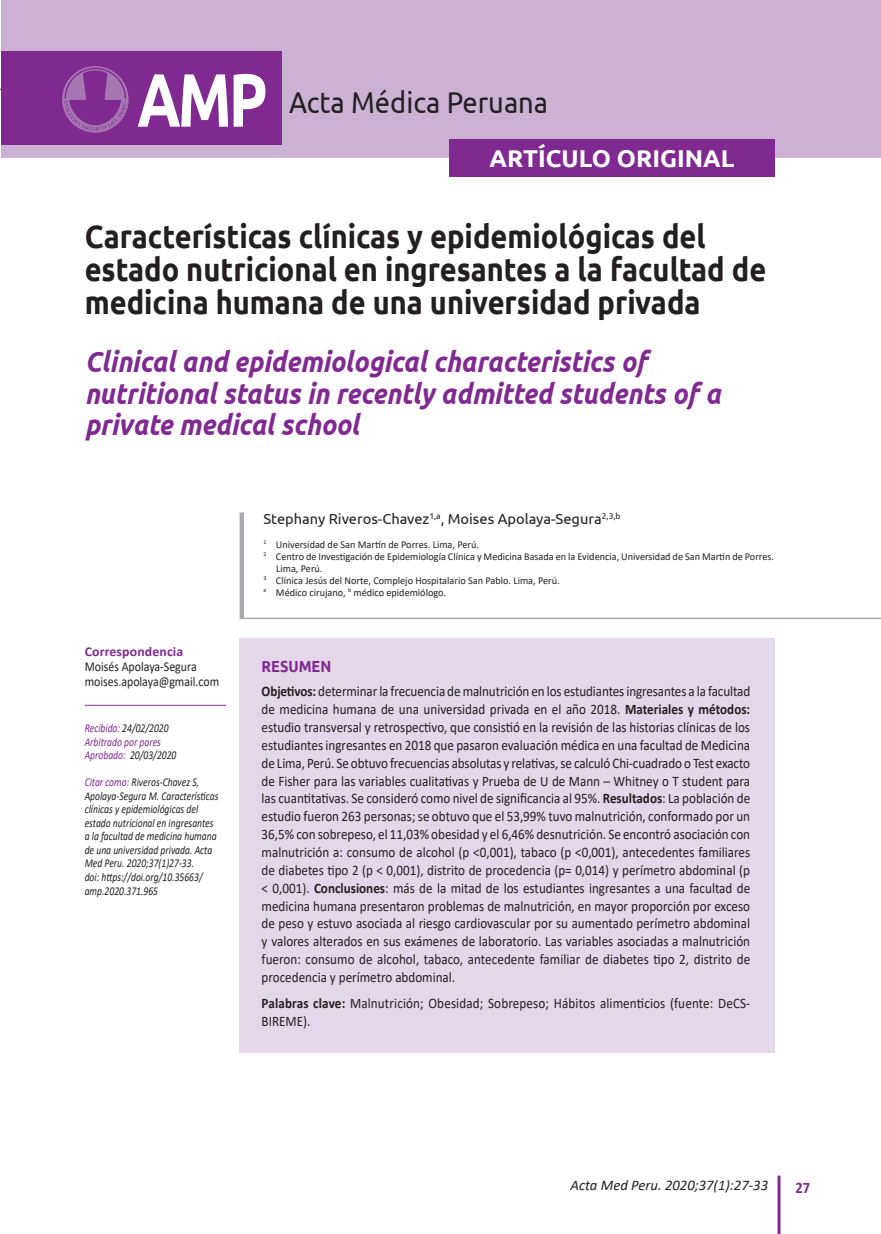
<style>
.page{position:relative;width:881px;height:1234px;background:#fff}
.page>*{position:absolute;margin:0;border:0;box-sizing:border-box;transform-origin:0 0}
.t1{font:700 75.3px "Ubuntu";color:#fff;scale:.8 1}
._01_titulo{font:700 32.25px/33px "Ubuntu";color:#231f20;scale:.9 1}
.t2{font:30.15px "Ubuntu";color:#231f20;scale:.9 1}
._02_titulo_ingles{font:italic 700 29.25px/31.5px "Ubuntu";color:#802990;scale:.9 1}
.t3{font:700 24.3px "Ubuntu";color:#fff}
._05_RESUMEN_ABSTRACT{font:700 16.05px "Ubuntu";color:#802990;scale:.9 1}
.t4{font:700 16.05px "Calibri";color:#802990;scale:.9 1}
.t5{font:italic 14.7px "Calibri";color:#231f20}
._06_TEXTOS{font:14.55px/17.9px "Calibri";letter-spacing:.005em;color:#231f20;text-align:justify;scale:.9 1}
._03_AUTOR{font:14.55px "Ubuntu";color:#231f20}
._06_TEXTOS-2{font:13.5px "Calibri";color:#231f20;scale:.88 1}
._08_SUB2{font:700 13.5px "Calibri";letter-spacing:.01em;color:#802990}
._06_TEXTOS-3{font:italic 12px/13.5px "Calibri";color:#231f20;scale:.8 1}
._06_TEXTOS-4{font:italic 12px "Calibri";color:#802990;scale:.8 1}
._04_PIE{font:10.5px/12px "Calibri";color:#231f20}
.s1{color:#802990}
.s2{font-weight:700}
</style>
<div class="page">
<hr style="left:777px;top:1175px;width:3px;height:58px;background:#802990">
<hr style="left:0;top:89px;width:777px;height:1px;background:#802990">
<div style="left:239px;top:638px;width:535px;height:414px;background:#e3d7e9"></div>
<div style="left:1px;top:0;width:879px;height:158px;background:#cbb2d5"></div>
<div style="left:1px;top:51px;width:281px;height:94px;background:#802990"></div>
<div style="left:239px;top:512px;width:5px;height:106px;background:#a8a9ad"></div>
<hr style="left:239px;top:617px;width:641px;height:2px;background:#a8a9ad">
<div style="left:449px;top:139px;width:325px;height:38px;background:#802990"></div>
<svg style="left:62px;top:66px;width:66px;height:67px"></svg>
<svg style="left:64px;top:68px;width:62px;height:63px"></svg>
<hr style="left:85px;top:704px;width:141px;height:1px;background:#802990">
<p class="t1" style="left:137px;top:50px;width:164px">AMP</p>
<p class="t2" style="left:289px;top:84px;width:289px">Acta Médica Peruana</p>
<p class="t3" style="left:489px;top:142px;width:246px">ARTÍCULO ORIGINAL</p>
<p class="_01_titulo" style="left:85px;top:219px;width:758px">Características clínicas y epidemiológicas del estado nutricional en ingresantes a la facultad de medicina humana de una universidad privada</p>
<p class="_02_titulo_ingles" style="left:85px;top:345px;width:707px">Clinical and epidemiological characteristics of nutritional status in recently admitted students of a private medical school</p>
<p class="_08_SUB2" style="left:85px;top:641px;width:100px">Correspondencia</p>
<p class="_06_TEXTOS-2" style="left:85px;top:656px;width:129px">Moisés Apolaya-Segura</p>
<p class="_06_TEXTOS-2" style="left:85px;top:671px;width:154px">moises.apolaya@gmail.com</p>
<p class="_06_TEXTOS-3" style="left:85px;top:721px;width:106px"><span class="s1">Recibido:</span> 24/02/2020</p>
<p class="_06_TEXTOS-4" style="left:85px;top:733px;width:97px">Arbitrado por pares</p>
<p class="_06_TEXTOS-3" style="left:85px;top:748px;width:116px"><span class="s1">Aprobado:</span> 20/03/2020</p>
<p class="_06_TEXTOS-3" style="left:85px;top:775px;width:169px"><span class="s1">Citar como:</span> Riveros-Chavez S,<br>Apolaya-Segura M. Características clínicas y epidemiológicas del estado nutricional en ingresantes a la facultad de medicina humana de una universidad privada. Acta<br>Med Peru. 2020;37(1)27-33.<br>doi: https://doi.org/10.35663/ amp.2020.371.965</p>
<p class="_03_AUTOR" style="left:263px;top:509px;width:358px">Stephany Riveros-Chavez<sup>1,a</sup>, Moises Apolaya-Segura<sup>2,3,b</sup></p>
<p class="_04_PIE" style="left:263px;top:538px;width:217px"><sup>1</sup> Universidad de San Martín de Porres. Lima, Perú.</p>
<p class="_04_PIE" style="left:276px;top:550px;width:499px;text-indent:-13px"><sup>2</sup> Centro de Investigación de Epidemiología Clínica y Medicina Basada en la Evidencia, Universidad de San Martín de Porres.<br>Lima, Perú.</p>
<p class="_04_PIE" style="left:263px;top:574px;width:298px"><sup>3</sup> Clínica Jesús del Norte, Complejo Hospitalario San Pablo. Lima, Perú.</p>
<p class="_04_PIE" style="left:263px;top:586px;width:184px"><sup>a</sup> Médico cirujano, <sup>b</sup> médico epidemiólogo.</p>
<p class="_05_RESUMEN_ABSTRACT" style="left:261px;top:655px;width:79px">RESUMEN</p>
<p class="_06_TEXTOS" style="left:261px;top:682px;width:544px"><span class="s2">Objetivos:</span> determinar la frecuencia de malnutrición en los estudiantes ingresantes a la facultad de medicina humana de una universidad privada en el año 2018. <span class="s2">Materiales y métodos: </span>estudio transversal y retrospectivo, que consistió en la revisión de las historias clínicas de los estudiantes ingresantes en 2018 que pasaron evaluación médica en una facultad de Medicina de Lima, Perú. Se obtuvo frecuencias absolutas y relativas, se calculó Chi-cuadrado o Test exacto de Fisher para las variables cualitativas y Prueba de U de Mann – Whitney o T student para las cuantitativas. Se consideró como nivel de significancia al 95%. <span class="s2">Resultados</span>: La población de estudio fueron 263 personas; se obtuvo que el 53,99% tuvo malnutrición, conformado por un 36,5% con sobrepeso, el 11,03% obesidad y el 6,46% desnutrición. Se encontró asociación con malnutrición a: consumo de alcohol (p &lt;0,001), tabaco (p &lt;0,001), antecedentes familiares de diabetes tipo 2 (p &lt; 0,001), distrito de procedencia (p= 0,014) y perímetro abdominal (p &lt; 0,001). <span class="s2">Conclusiones</span>: más de la mitad de los estudiantes ingresantes a una facultad de medicina humana presentaron problemas de malnutrición, en mayor proporción por exceso de peso y estuvo asociada al riesgo cardiovascular por su aumentado perímetro abdominal y valores alterados en sus exámenes de laboratorio. Las variables asociadas a malnutrición fueron: consumo de alcohol, tabaco, antecedente familiar de diabetes tipo 2, distrito de procedencia y perímetro abdominal.</p>
<p class="_06_TEXTOS" style="left:261px;top:994px;width:544px"><span class="s2">Palabras clave:</span> Malnutrición; Obesidad; Sobrepeso; Hábitos alimenticios (fuente: DeCS-<br>BIREME).</p>
<p class="t5" style="left:570px;top:1174px;width:199px">Acta Med Peru. 2020;37(1):27-33</p>
<p class="t4" style="left:795px;top:1175px;width:18px">27</p>
</div>
